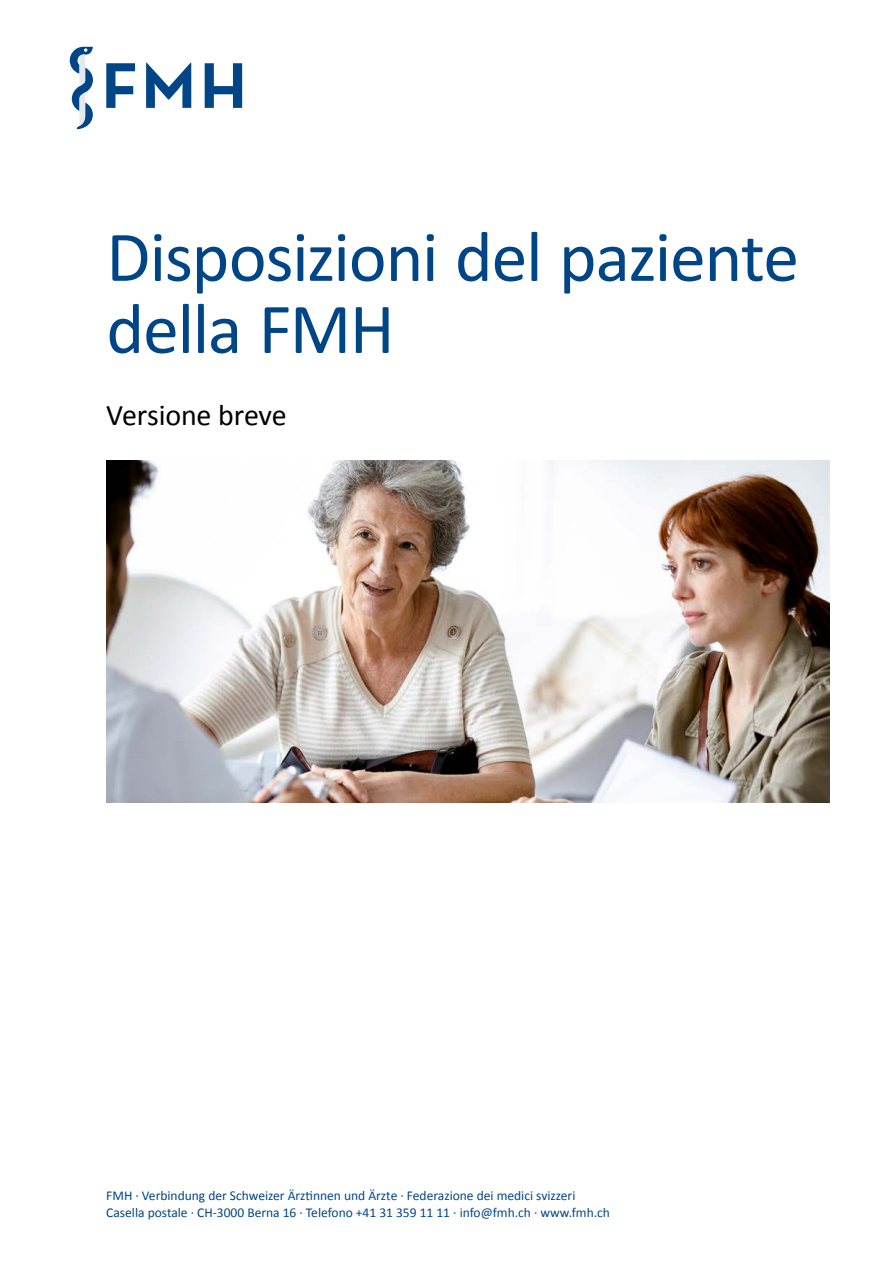
<style>
.page{position:relative;width:893px;height:1263px;background:#fff}
.page>*{position:absolute;margin:0;border:0;box-sizing:border-box;transform-origin:0 0}
.Haupt_titel_klein{font:72px/72px "Calibri";letter-spacing:-.02em;color:#004687}
.Haupt_titel_klein-2{font:30px "Calibri";letter-spacing:-.01em;color:#000}
.Fusszeile{font:13.5px "Calibri";color:#004687}
</style>
<div class="page">
<svg style="left:106px;top:63px;width:29px;height:45px"></svg>
<svg style="left:146px;top:63px;width:45px;height:45px"></svg>
<svg style="left:205px;top:63px;width:37px;height:45px"></svg>
<svg style="left:70px;top:47px;width:23px;height:82px"></svg>
<img style="left:106px;top:461px;width:723px;height:342px">
<p class="Haupt_titel_klein" style="left:106px;top:219px;width:694px">Disposizioni del paziente della FMH</p>
<p class="Haupt_titel_klein-2" style="left:106px;top:394px;width:182px">Versione breve</p>
<p class="Fusszeile" style="left:106px;top:1186px;width:471px">FMH · Verbindung der Schweizer Ärztinnen und Ärzte · Federazione dei medici svizzeri</p>
<p class="Fusszeile" style="left:106px;top:1203px;width:505px">Casella postale · CH-3000 Berna 16 · Telefono +41 31 359 11 11 · info@fmh.ch · www.fmh.ch</p>
</div>
